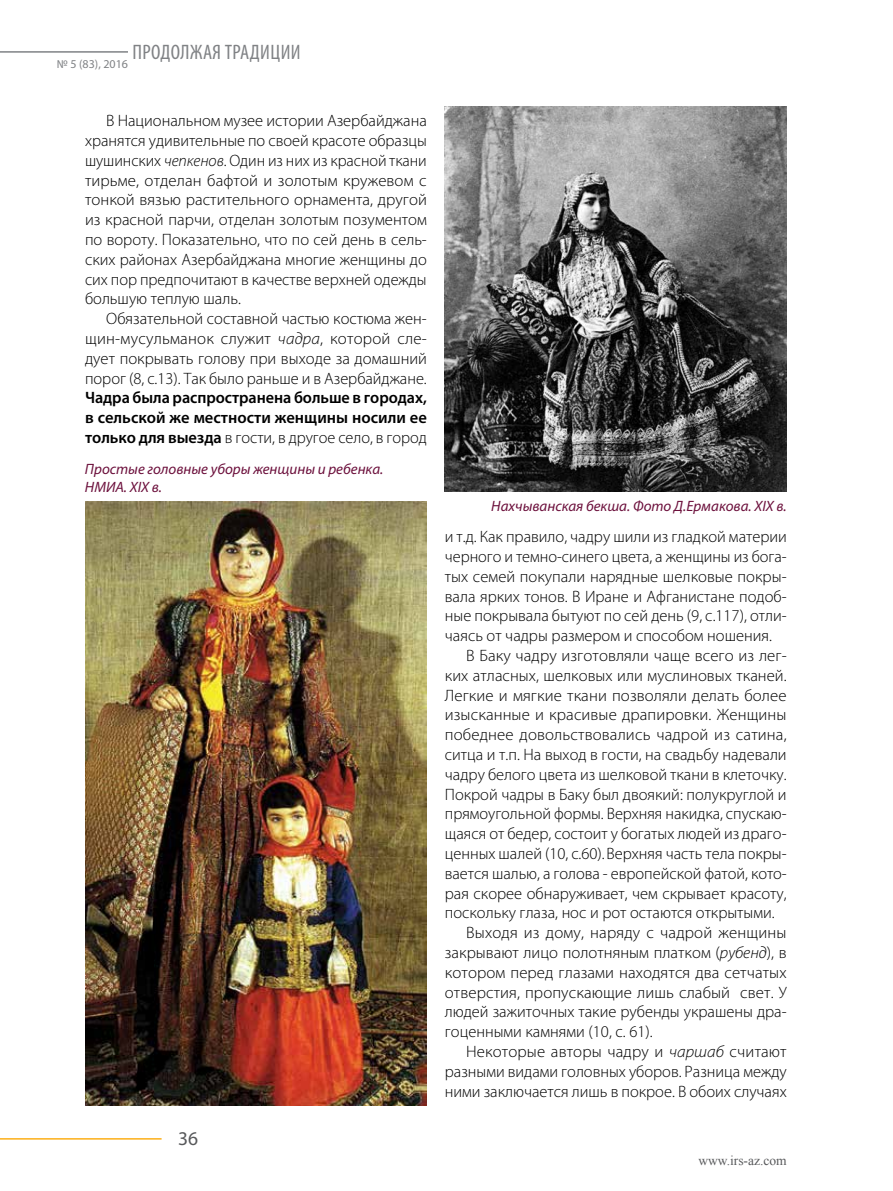
<style>
.page{position:relative;width:893px;height:1191px;background:#fff}
.page>*{position:absolute;margin:0;border:0;box-sizing:border-box;transform-origin:0 0}
.t1{font:condensed 21px "Myriad Pro";letter-spacing:.02em;color:#808285}
.t2{font:19.5px "Myriad Pro";color:#58595b}
.t3{font:300 16.5px/19.8px "Myriad Pro";color:#000;text-align:justify}
.t4{font:600 16.5px/19.8px "Myriad Pro";color:#000;text-align:justify}
.t5{font:italic 15px/18px "Myriad Pro";color:#6c103c}
.t6{font:13.5px "Times New Roman";color:#58595b}
.s1{font-style:italic}
.s2{font-weight:300}
</style>
<div class="page">
<hr style="left:0;top:51px;width:128px;height:2px;background:#808285">
<hr style="left:0;top:1138px;width:162px;height:1px;background:#fcaf17">
<img style="left:85px;top:502px;width:342px;height:604px">
<img style="left:445px;top:106px;width:342px;height:386px">
<p class="t1" style="left:57px;top:39px;width:245px"><sub>№</sub> <sub>5</sub> <sub>(83),</sub> <sub>2016</sub> ПРОДОЛЖАЯ ТРАДИЦИИ</p>
<p class="t3" style="left:85px;top:111px;width:344px;text-indent:21px">В Национальном музее истории Азербайджана хранятся удивительные по своей красоте образцы шушинских <span class="s1">чепкенов</span>. Один из них из красной ткани тирьме, отделан бафтой и золотым кружевом с тонкой вязью растительного орнамента, другой из красной парчи, отделан золотым позументом по вороту. Показательно, что по сей день в сель&shy;ских районах Азербайджана многие женщины до сих пор предпочитают в качестве верхней одежды большую теплую шаль.</p>
<p class="t3" style="left:85px;top:309px;width:343px;text-indent:21px">Обязательной составной частью костюма жен&shy;щин-мусульманок служит <span class="s1">чадра</span>, которой сле&shy;дует покрывать голову при выходе за домашний порог (8, с.13). Так было раньше и в Азербайджане.</p>
<p class="t4" style="left:85px;top:387px;width:343px">Чадра была распространена больше в городах, в сельской же местности женщины носили ее только для выезда <span class="s2">в гости, в другое село, в город</span></p>
<p class="t5" style="left:85px;top:459px;width:300px">Простые головные уборы женщины и ребенка.<br>НМИА. XIX в.</p>
<p class="t2" style="left:178px;top:1126px;width:22px">36</p>
<p class="t5" style="left:491px;top:497px;width:297px">Нахчыванская бекша. Фото Д.Ермакова. XIX в.</p>
<p class="t3" style="left:445px;top:527px;width:344px">и т.д. Как правило, чадру шили из гладкой материи</p>
<p class="t3" style="left:445px;top:547px;width:343px">черного и темно-синего цвета, а женщины из бога-</p>
<p class="t3" style="left:445px;top:566px;width:343px">тых семей покупали нарядные шелковые покры-</p>
<p class="t3" style="left:445px;top:586px;width:343px">вала ярких тонов. В Иране и Афганистане подоб-</p>
<p class="t3" style="left:445px;top:606px;width:343px">ные покрывала бытуют по сей день (9, с.117), отли-</p>
<p class="t3" style="left:445px;top:626px;width:329px">чаясь от чадры размером и способом ношения.</p>
<p class="t3" style="left:466px;top:646px;width:322px">В Баку чадру изготовляли чаще всего из лег-</p>
<p class="t3" style="left:445px;top:665px;width:343px">ких атласных, шелковых или муслиновых тканей.</p>
<p class="t3" style="left:445px;top:685px;width:343px">Легкие и мягкие ткани позволяли делать более</p>
<p class="t3" style="left:445px;top:705px;width:343px">изысканные и красивые драпировки. Женщины</p>
<p class="t3" style="left:445px;top:725px;width:343px">победнее довольствовались чадрой из сатина,</p>
<p class="t3" style="left:445px;top:745px;width:343px">ситца и т.п. На выход в гости, на свадьбу надевали</p>
<p class="t3" style="left:445px;top:764px;width:343px">чадру белого цвета из шелковой ткани в клеточку.</p>
<p class="t3" style="left:445px;top:784px;width:343px">Покрой чадры в Баку был двоякий: полукруглой и</p>
<p class="t3" style="left:445px;top:804px;width:343px">прямоугольной формы. Верхняя накидка, спускаю-</p>
<p class="t3" style="left:445px;top:824px;width:343px">щаяся от бедер, состоит у богатых людей из драго-</p>
<p class="t3" style="left:445px;top:844px;width:343px">ценных шалей (10, с.60).Верхняя часть тела покры-</p>
<p class="t3" style="left:445px;top:863px;width:343px">вается шалью, а голова - европейской фатой, кото-</p>
<p class="t3" style="left:445px;top:883px;width:343px">рая скорее обнаруживает, чем скрывает красоту,</p>
<p class="t3" style="left:445px;top:903px;width:331px">поскольку глаза, нос и рот остаются открытыми.</p>
<p class="t3" style="left:466px;top:923px;width:322px">Выходя из дому, наряду с чадрой женщины</p>
<p class="t3" style="left:445px;top:943px;width:343px">закрывают лицо полотняным платком (<span class="s1">рубенд</span>), в</p>
<p class="t3" style="left:445px;top:962px;width:343px">котором перед глазами находятся два сетчатых</p>
<p class="t3" style="left:445px;top:982px;width:343px">отверстия, пропускающие лишь слабый свет. У</p>
<p class="t3" style="left:445px;top:1002px;width:343px">людей зажиточных такие рубенды украшены дра-</p>
<p class="t3" style="left:445px;top:1022px;width:209px">гоценными камнями (10, с. 61).</p>
<p class="t3" style="left:466px;top:1042px;width:322px">Некоторые авторы чадру и <span class="s1">чаршаб</span> считают</p>
<p class="t3" style="left:445px;top:1061px;width:343px">разными видами головных уборов. Разница между</p>
<p class="t3" style="left:445px;top:1081px;width:343px">ними заключается лишь в покрое. В обоих случаях</p>
<p class="t6" style="left:698px;top:1151px;width:90px">www.irs-az.com</p>
</div>
